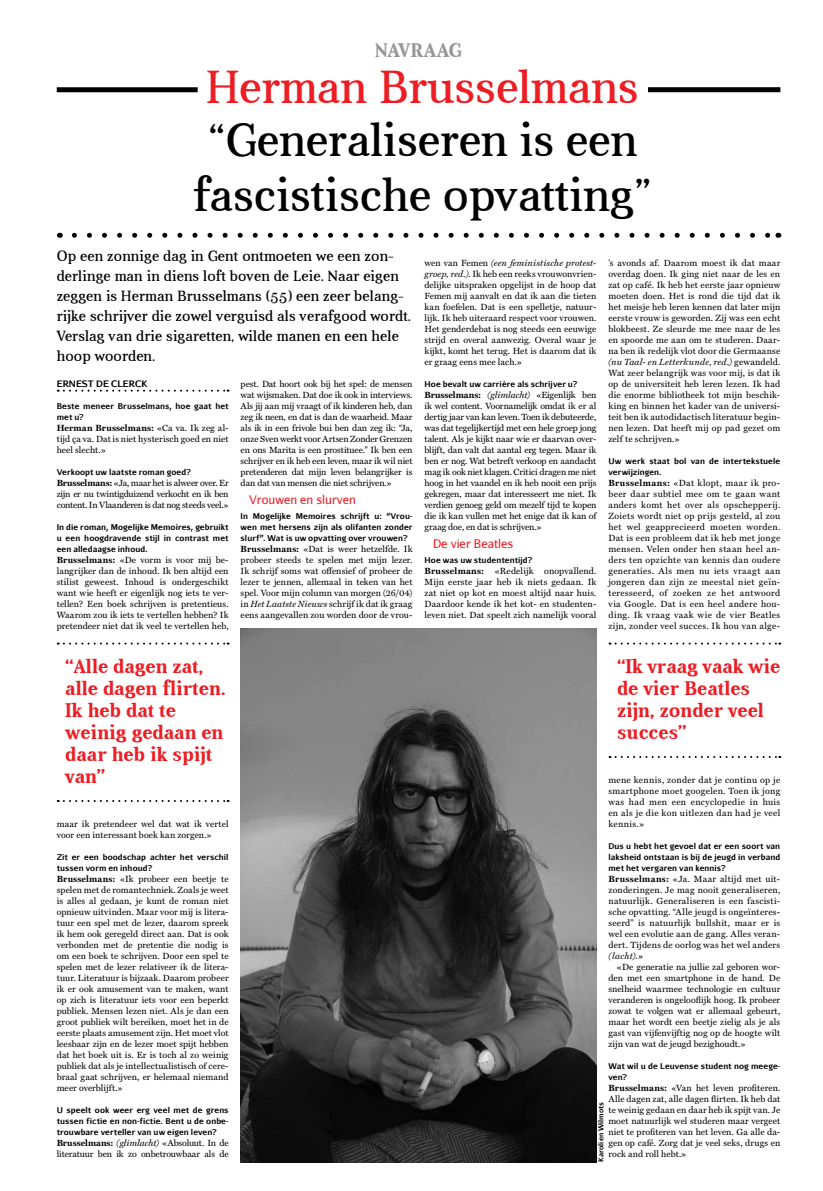
<style>
.page{position:relative;width:823px;height:1191px;background:#fff}
.page>*{position:absolute;margin:0;border:0;box-sizing:border-box;transform-origin:0 0}
.t1{font:47px/55px "Aver";color:#000;text-align:center}
.t2{font:47px "Aver";color:#ed1d24}
.t3{font:700 20px/22px "Aver";color:#ed1d24}
.t4{font:700 20px "Aver";letter-spacing:.04em;color:#939598}
.t5{font:15px/20px "Aver";letter-spacing:.01em;color:#000}
.t6{font:12px "Aurulent Sans";color:#ed1d24}
.t7{font:9px/11px "Miller Text";letter-spacing:.01em;color:#000;text-align:justify}
.t8{font:9px/11px "Miller Text";letter-spacing:-.01em;color:#000}
.t9{font:700 9px "Aurulent Sans";color:#000}
.t10{font:700 8px/11px "Aurulent Sans";letter-spacing:.005em;color:#000}
.t11{font:700 7px "Aurulent Sans";color:#000}
.s1{font-weight:700}
.s2{font-style:italic}
</style>
<div class="page">
<div style="left:57px;top:87px;width:140px;height:5px;background:#000"></div>
<div style="left:647px;top:87px;width:133px;height:5px;background:#000"></div>
<svg style="left:74px;top:233px;width:696px;height:5px"></svg>
<svg style="left:58px;top:390px;width:170px;height:2px"></svg>
<svg style="left:58px;top:642px;width:170px;height:2px"></svg>
<svg style="left:58px;top:800px;width:170px;height:2px"></svg>
<svg style="left:609px;top:642px;width:170px;height:2px"></svg>
<svg style="left:609px;top:756px;width:170px;height:2px"></svg>
<img style="left:240px;top:629px;width:356px;height:533px">
<h2 class="t4" style="left:375px;top:39px;width:88px">Navraag</h2>
<h1 class="t2" style="left:207px;top:61px;width:433px">Herman Brusselmans</h1>
<h1 class="t1" style="left:193px;top:113px;width:460px">“Generaliseren is een fascistische opvatting”</h1>
<p class="t5" style="left:57px;top:246px;width:355px">Op een zonnige dag in Gent ontmoeten we een zon&shy;derlinge man in diens loft boven de Leie. Naar eigen zeggen is Herman Brusselmans (55) een zeer belang&shy;rijke schrijver die zowel verguisd als verafgood wordt.<br>Verslag van drie sigaretten, wilde manen en een hele hoop woorden.</p>
<p class="t9" style="left:57px;top:377px;width:91px">Ernest De Clerck</p>
<p class="t10" style="left:57px;top:400px;width:173px">Beste meneer Brusselmans, hoe gaat het met u?</p>
<p class="t7" style="left:57px;top:422px;width:173px"><span class="s1">Herman Brusselmans:</span> «Ca va. Ik zeg al&shy;tijd ça va. Dat is niet hysterisch goed en niet heel slecht.»</p>
<p class="t10" style="left:57px;top:466px;width:136px">Verkoopt uw laatste roman goed?</p>
<p class="t7" style="left:57px;top:477px;width:173px"><span class="s1">Brusselmans:</span> «Ja, maar het is alweer over. Er zijn er nu twintigduizend verkocht en ik ben content. In Vlaanderen is dat nog steeds veel.»</p>
<p class="t10" style="left:57px;top:521px;width:173px;text-align:justify">In die roman, Mogelijke Memoires, gebruikt u een hoogdravende stijl in contrast met een alledaagse inhoud.</p>
<p class="t7" style="left:57px;top:554px;width:173px"><span class="s1">Brusselmans:</span> «De vorm is voor mij be&shy;langrijker dan de inhoud. Ik ben altijd een stilist geweest. Inhoud is ondergeschikt want wie heeft er eigenlijk nog iets te ver&shy;tellen? Een boek schrijven is pretentieus.<br>Waarom zou ik iets te vertellen hebben? Ik pretendeer niet dat ik veel te vertellen heb,</p>
<p class="t7" style="left:240px;top:378px;width:173px">pest. Dat hoort ook bij het spel: de mensen wat wijsmaken. Dat doe ik ook in interviews.<br>Als jij aan mij vraagt of ik kinderen heb, dan zeg ik neen, en dat is dan de waarheid. Maar als ik in een frivole bui ben dan zeg ik: “Ja, onze Sven werkt voor Artsen Zonder Grenzen en ons Marita is een prostituee.” Ik ben een schrijver en ik heb een leven, maar ik wil niet pretenderen dat mijn leven belangrijker is dan dat van mensen die niet schrijven.»</p>
<h3 class="t6" style="left:249px;top:492px;width:108px">Vrouwen en slurven</h3>
<p class="t10" style="left:240px;top:510px;width:173px;text-align:justify">I n Mogelijke Memoires schrijft u: “Vrou&shy;wen met hersens zijn als olifanten zonder slurf”. Wat is uw opvatting over vrouwen?</p>
<p class="t7" style="left:240px;top:543px;width:173px"><span class="s1">Brusselmans:</span> «Dat is weer hetzelfde. Ik probeer steeds te spelen met mijn lezer.<br>Ik schrijf soms wat offensief of probeer de lezer te jennen, allemaal in teken van het spel. Voor mijn column van morgen (26/04) in <span class="s2">Het Laatste Nieuws</span> schrijf ik dat ik graag eens aangevallen zou worden door de vrou-</p>
<p class="t7" style="left:424px;top:257px;width:173px">wen van Femen <span class="s2">(een feministische protest&shy;groep, red.)</span>. Ik heb een reeks vrouwonvrien&shy;delijke uitspraken opgelijst in de hoop dat Femen mij aanvalt en dat ik aan die tieten kan foefelen. Dat is een spelletje, natuur&shy;lijk. Ik heb uiteraard respect voor vrouwen.<br>Het genderdebat is nog steeds een eeuwige strijd en overal aanwezig. Overal waar je kijkt, komt het terug. Het is daarom dat ik er graag eens mee lach.»</p>
<p class="t10" style="left:424px;top:378px;width:154px">Hoe bevalt uw carrière als schrijver u?</p>
<p class="t7" style="left:424px;top:389px;width:173px"><span class="s1">Brusselmans:</span> <span class="s2">(glimlacht)</span> «Eigenlijk ben ik wel content. Voornamelijk omdat ik er al dertig jaar van kan leven. Toen ik debuteerde, was dat tegelijkertijd met een hele groep jong talent. Als je kijkt naar wie er daarvan over&shy;blijft, dan valt dat aantal erg tegen. Maar ik ben er nog. Wat betreft verkoop en aandacht mag ik ook niet klagen. Critici dragen me niet hoog in het vaandel en ik heb nooit een prijs gekregen, maar dat interesseert me niet. Ik verdien genoeg geld om mezelf tijd te kopen die ik kan vullen met het enige dat ik kan of graag doe, en dat is schrijven.»</p>
<h3 class="t6" style="left:433px;top:536px;width:82px">De vier Beatles</h3>
<p class="t10" style="left:424px;top:554px;width:110px">Hoe was uw studententijd?</p>
<p class="t7" style="left:424px;top:565px;width:173px"><span class="s1">Brusselmans:</span> «Redelijk onopvallend.<br>Mijn eerste jaar heb ik niets gedaan. Ik zat niet op kot en moest altijd naar huis.<br>Daardoor kende ik het kot- en studenten&shy;leven niet. Dat speelt zich namelijk vooral</p>
<p class="t7" style="left:608px;top:257px;width:173px">’s avonds af. Daarom moest ik dat maar overdag doen. Ik ging niet naar de les en zat op café. Ik heb het eerste jaar opnieuw moeten doen. Het is rond die tijd dat ik het meisje heb leren kennen dat later mijn eerste vrouw is geworden. Zij was een echt blokbeest. Ze sleurde me mee naar de les en spoorde me aan om te studeren. Daar&shy;na ben ik redelijk vlot door die Germaanse <span class="s2">(nu Taal- en Letterkunde, red.)</span> gewandeld.<br>Wat zeer belangrijk was voor mij, is dat ik op de universiteit heb leren lezen. Ik had die enorme bibliotheek tot mijn beschik&shy;king en binnen het kader van de universi&shy;teit ben ik autodidactisch literatuur begin&shy;nen lezen. Dat heeft mij op pad gezet om zelf te schrijven.»</p>
<p class="t10" style="left:608px;top:455px;width:173px">Uw werk staat bol van de intertekstuele verwijzingen.</p>
<p class="t7" style="left:608px;top:477px;width:173px"><span class="s1">Brusselmans:</span> «Dat klopt, maar ik pro&shy;beer daar subtiel mee om te gaan want anders komt het over als opschepperij.<br>Zoiets wordt niet op prijs gesteld, al zou het wel geapprecieerd moeten worden.<br>Dat is een probleem dat ik heb met jonge mensen. Velen onder hen staan heel an&shy;ders ten opzichte van kennis dan oudere generaties. Als men nu iets vraagt aan jongeren dan zijn ze meestal niet geïn&shy;teresseerd, of zoeken ze het antwoord via Google. Dat is een heel andere hou&shy;ding. Ik vraag vaak wie de vier Beatles zijn, zonder veel succes. Ik hou van alge-</p>
<h2 class="t3" style="left:65px;top:655px;width:162px">“Alle dagen zat, alle dagen flirten.<br>Ik heb dat te weinig gedaan en daar heb ik spijt van”</h2>
<h2 class="t3" style="left:616px;top:655px;width:165px">“Ik vraag vaak wie de vier Beatles zijn, zonder veel succes”</h2>
<p class="t7" style="left:608px;top:774px;width:173px">mene kennis, zonder dat je continu op je smartphone moet googelen. Toen ik jong was had men een encyclopedie in huis en als je die kon uitlezen dan had je veel kennis.»</p>
<p class="t10" style="left:608px;top:840px;width:173px;text-align:justify">Dus u hebt het gevoel dat er een soort van laksheid ontstaan is bij de jeugd in verband met het vergaren van kennis?</p>
<p class="t7" style="left:608px;top:873px;width:173px"><span class="s1">Brusselmans:</span> «Ja. Maar altijd met uit&shy;zonderingen. Je mag nooit generaliseren, natuurlijk. Generaliseren is een fascisti&shy;sche opvatting. “Alle jeugd is ongeïnteres&shy;seerd” is natuurlijk bullshit, maar er is wel een evolutie aan de gang. Alles veran&shy;dert. Tijdens de oorlog was het wel anders <span class="s2">(lacht)</span>.»</p>
<p class="t7" style="left:608px;top:961px;width:173px;text-indent:9px">«De generatie na jullie zal geboren wor&shy;den met een smartphone in de hand. De snelheid waarmee technologie en cultuur veranderen is ongelooflijk hoog. Ik probeer zowat te volgen wat er allemaal gebeurt, maar het wordt een beetje zielig als je als gast van vijfenvijftig nog op de hoogte wilt zijn van wat de jeugd bezighoudt.»</p>
<p class="t10" style="left:608px;top:1060px;width:173px">Wat wil u de Leuvense student nog meege&shy;ven?</p>
<p class="t7" style="left:608px;top:1082px;width:173px"><span class="s1">Brusselmans:</span> «Van het leven profiteren.<br>Alle dagen zat, alle dagen flirten. Ik heb dat te weinig gedaan en daar heb ik spijt van. Je moet natuurlijk wel studeren maar vergeet niet te profiteren van het leven. Ga alle da&shy;gen op café. Zorg dat je veel seks, drugs en rock and roll hebt.»</p>
<p class="t7" style="left:57px;top:818px;width:173px">maar ik pretendeer wel dat wat ik vertel voor een interessant boek kan zorgen.»</p>
<p class="t10" style="left:57px;top:851px;width:173px">Zit er een boodschap achter het verschil tussen vorm en inhoud?</p>
<p class="t7" style="left:57px;top:873px;width:173px"><span class="s1">Brusselmans:</span> «Ik probeer een beetje te spelen met de romantechniek. Zoals je weet is alles al gedaan, je kunt de roman niet opnieuw uitvinden. Maar voor mij is litera&shy;tuur een spel met de lezer, daarom spreek ik hem ook geregeld direct aan. Dat is ook verbonden met de pretentie die nodig is om een boek te schrijven. Door een spel te spelen met de lezer relativeer ik de litera&shy;tuur. Literatuur is bijzaak. Daarom probeer ik er ook amusement van te maken, want op zich is literatuur iets voor een beperkt publiek. Mensen lezen niet. Als je dan een groot publiek wilt bereiken, moet het in de eerste plaats amusement zijn. Het moet vlot leesbaar zijn en de lezer moet spijt hebben dat het boek uit is. Er is toch al zo weinig publiek dat als je intellectualistisch of cere&shy;braal gaat schrijven, er helemaal niemand meer overblijft.»</p>
<p class="t10" style="left:57px;top:1104px;width:173px;text-align:justify">U speelt ook weer erg veel met de grens tussen fictie en non-fictie. Bent u de onbe&shy;trouwbare verteller van uw eigen leven?</p>
<p class="t8" style="left:57px;top:1137px;width:173px"><span class="s1">Brusselmans:</span> <span class="s2">(glimlacht)</span> «Absoluut. In de literatuur ben ik zo onbetrouwbaar als de</p>
<p class="t11" style="left:595px;top:1161px;width:61px;rotate:-90deg">Karolien Wilmots</p>
</div>
